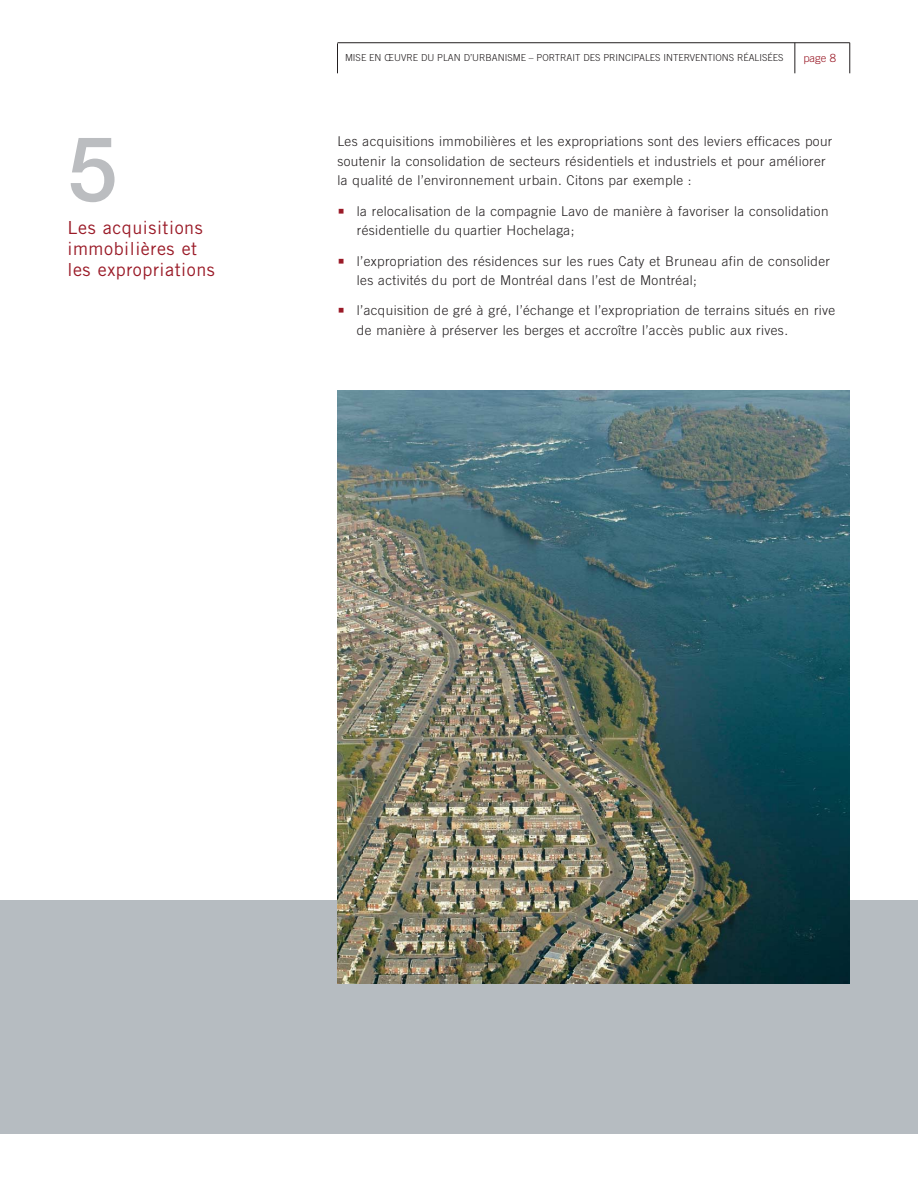
<style>
.page{position:relative;width:918px;height:1188px;background:#fff}
.page>*{position:absolute;margin:0;border:0;box-sizing:border-box;transform-origin:0 0}
.t1{font:500 90px "Helvetica Neue";color:#bbbdc0}
.t2{font:18px/21px "Trade Gothic";letter-spacing:.03em;color:#9a1a27}
.t3{font:300 13.5px/19.5px "Trade Gothic";letter-spacing:.03em;color:#231f20}
.t4{font:300 11.25px "Trade Gothic";color:#9a1a27}
.t5{font:300 9.6px "Trade Gothic";color:#231f20}
.s1{font-family:"Oblong";font-weight:700;font-size:25.5px;color:#9a1a27}
</style>
<div class="page">
<div style="left:1px;top:900px;width:917px;height:234px;background:#b6bcc1"></div>
<img style="left:338px;top:391px;width:512px;height:593px">
<hr style="left:338px;top:42px;width:512px;height:1px;background:#231f20">
<hr style="left:337px;top:43px;width:1px;height:30px;background:#231f20">
<hr style="left:795px;top:43px;width:1px;height:30px;background:#231f20">
<hr style="left:850px;top:43px;width:1px;height:30px;background:#231f20">
<h1 class="t1" style="left:68px;top:137px;width:52px">5</h1>
<h2 class="t2" style="left:68px;top:219px;width:149px">Les acquisitions immobilières et les expropriations</h2>
<p class="t5" style="left:345px;top:54px;width:440px">MISE EN ŒUVRE DU PLAN D’URBANISME – PORTRAIT DES PRINCIPALES INTERVENTIONS RÉALISÉES</p>
<p class="t4" style="left:803px;top:54px;width:34px">page 8</p>
<p class="t3" style="left:338px;top:133px;width:496px">Les acquisitions immobilières et les expropriations sont des leviers efficaces pour soutenir la consolidation de secteurs résidentiels et industriels et pour améliorer la qualité de l’environnement urbain. Citons par exemple :</p>
<p class="t3" style="left:357px;top:202px;width:473px;text-indent:-19px"><span class="s1">•</span> la relocalisation de la compagnie Lavo de manière à favoriser la consolidation résidentielle du quartier Hochelaga;</p>
<p class="t3" style="left:357px;top:252px;width:475px;text-indent:-19px"><span class="s1">•</span> l’expropriation des résidences sur les rues Caty et Bruneau afin de consolider les activités du port de Montréal dans l’est de Montréal;</p>
<p class="t3" style="left:357px;top:302px;width:480px;text-indent:-19px"><span class="s1">•</span> l’acquisition de gré à gré, l’échange et l’expropriation de terrains situés en rive de manière à préserver les berges et accroître l’accès public aux rives.</p>
</div>
